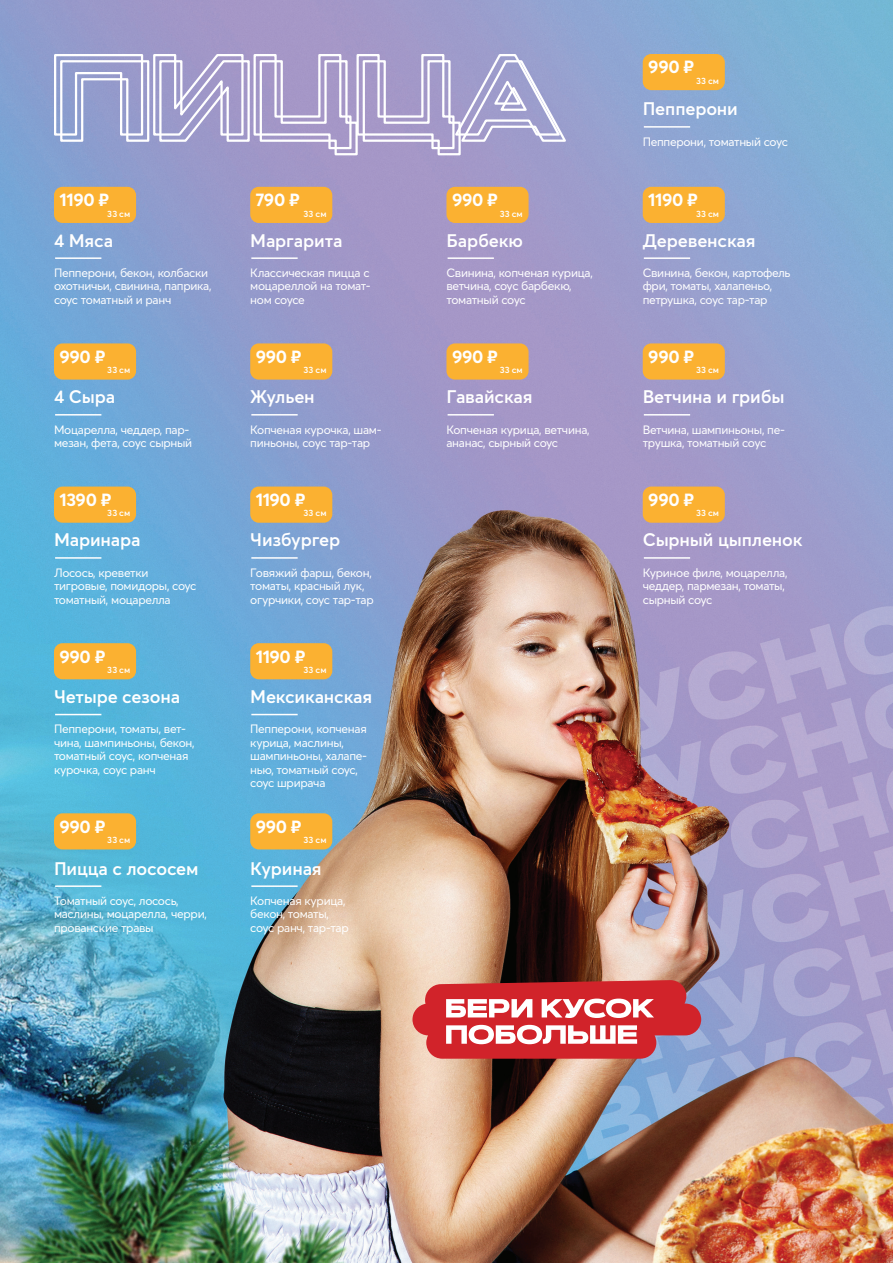
<style>
.page{position:relative;width:893px;height:1263px;background:#fff}
.page>*{position:absolute;margin:0;border:0;box-sizing:border-box;transform-origin:0 0}
.t1{font:600 18px "Averta CY";letter-spacing:-.01em;color:#fff}
.t2{font:700 18px "Averta CY";letter-spacing:-.02em;color:#fff}
.t3{font:12px/13.5px "Averta CY";letter-spacing:-.025em;color:#fff}
.t4{font:600 9px "Averta CY";letter-spacing:.01em;color:#fff}
</style>
<div class="page">
<img style="left:0;top:0;width:893px;height:1263px">
<hr style="left:251px;top:414px;width:47px;height:2px;background:#fff">
<div style="left:250px;top:343px;width:82px;height:37px;background:#fbb131;border-radius:9px"></div>
<hr style="left:55px;top:714px;width:46px;height:1px;background:#fff">
<div style="left:54px;top:643px;width:82px;height:36px;background:#fbb131;border-radius:9px"></div>
<hr style="left:251px;top:557px;width:47px;height:2px;background:#fff">
<div style="left:250px;top:487px;width:82px;height:36px;background:#fbb131;border-radius:9px"></div>
<hr style="left:55px;top:557px;width:46px;height:2px;background:#fff">
<div style="left:54px;top:487px;width:82px;height:36px;background:#fbb131;border-radius:9px"></div>
<hr style="left:251px;top:714px;width:47px;height:1px;background:#fff">
<div style="left:250px;top:643px;width:82px;height:36px;background:#fbb131;border-radius:9px"></div>
<hr style="left:644px;top:557px;width:46px;height:2px;background:#fff">
<div style="left:643px;top:487px;width:82px;height:36px;background:#fbb131;border-radius:9px"></div>
<hr style="left:448px;top:414px;width:46px;height:2px;background:#fff">
<div style="left:446px;top:343px;width:83px;height:37px;background:#fbb131;border-radius:9px"></div>
<hr style="left:644px;top:414px;width:46px;height:2px;background:#fff">
<div style="left:643px;top:343px;width:82px;height:37px;background:#fbb131;border-radius:9px"></div>
<hr style="left:55px;top:414px;width:46px;height:2px;background:#fff">
<div style="left:54px;top:343px;width:82px;height:37px;background:#fbb131;border-radius:9px"></div>
<hr style="left:55px;top:257px;width:46px;height:2px;background:#fff">
<div style="left:54px;top:187px;width:82px;height:36px;background:#fbb131;border-radius:9px"></div>
<hr style="left:251px;top:257px;width:47px;height:2px;background:#fff">
<div style="left:250px;top:187px;width:82px;height:36px;background:#fbb131;border-radius:9px"></div>
<hr style="left:644px;top:257px;width:46px;height:2px;background:#fff">
<div style="left:643px;top:187px;width:82px;height:36px;background:#fbb131;border-radius:9px"></div>
<hr style="left:448px;top:257px;width:46px;height:2px;background:#fff">
<div style="left:446px;top:187px;width:83px;height:36px;background:#fbb131;border-radius:9px"></div>
<svg style="left:53px;top:53px;width:509px;height:97px"></svg>
<svg style="left:59px;top:59px;width:510px;height:97px;background:#adaad2"></svg>
<svg style="left:412px;top:980px;width:289px;height:79px"></svg>
<hr style="left:251px;top:885px;width:47px;height:2px;background:#fff">
<div style="left:250px;top:813px;width:82px;height:36px;background:#fbb131;border-radius:9px"></div>
<hr style="left:55px;top:885px;width:46px;height:2px;background:#fff">
<div style="left:54px;top:813px;width:82px;height:36px;background:#fbb131;border-radius:9px"></div>
<hr style="left:644px;top:126px;width:46px;height:2px;background:#fff">
<div style="left:643px;top:54px;width:82px;height:36px;background:#fbb131;border-radius:9px"></div>
<p class="t2" style="left:648px;top:54px;width:47px">990 ₽</p>
<p class="t4" style="left:696px;top:74px;width:25px">33 см</p>
<p class="t1" style="left:643px;top:96px;width:97px">Пепперони</p>
<p class="t3" style="left:643px;top:134px;width:147px">Пепперони, томатный соус</p>
<p class="t2" style="left:60px;top:187px;width:51px">1190 ₽</p>
<p class="t4" style="left:107px;top:207px;width:25px">33 см</p>
<p class="t2" style="left:256px;top:187px;width:45px">790 ₽</p>
<p class="t4" style="left:303px;top:207px;width:25px">33 см</p>
<p class="t2" style="left:452px;top:187px;width:47px">990 ₽</p>
<p class="t4" style="left:500px;top:207px;width:25px">33 см</p>
<p class="t2" style="left:648px;top:187px;width:51px">1190 ₽</p>
<p class="t4" style="left:696px;top:207px;width:25px">33 см</p>
<p class="t1" style="left:54px;top:228px;width:61px">4 Мяса</p>
<p class="t3" style="left:54px;top:265px;width:159px">Пепперони, бекон, колбаски охотничьи, свинина, паприка, соус томатный и ранч</p>
<p class="t1" style="left:250px;top:228px;width:94px">Маргарита</p>
<p class="t3" style="left:250px;top:265px;width:122px;text-align:justify">Классическая пицца с моцареллой на томат&shy;ном соусе</p>
<p class="t1" style="left:446px;top:228px;width:78px">Барбекю</p>
<p class="t3" style="left:446px;top:265px;width:148px">Свинина, копченая курица, ветчина, соус барбекю, томатный соус</p>
<p class="t1" style="left:643px;top:228px;width:114px">Деревенская</p>
<p class="t3" style="left:643px;top:265px;width:149px">Свинина, бекон, картофель фри, томаты, халапеньо, петрушка, соус тар-тар</p>
<p class="t2" style="left:60px;top:344px;width:47px">990 ₽</p>
<p class="t2" style="left:256px;top:344px;width:47px">990 ₽</p>
<p class="t2" style="left:452px;top:344px;width:47px">990 ₽</p>
<p class="t2" style="left:648px;top:344px;width:47px">990 ₽</p>
<p class="t4" style="left:107px;top:364px;width:25px">33 см</p>
<p class="t4" style="left:303px;top:364px;width:25px">33 см</p>
<p class="t4" style="left:500px;top:364px;width:25px">33 см</p>
<p class="t4" style="left:696px;top:364px;width:25px">33 см</p>
<p class="t1" style="left:54px;top:384px;width:63px">4 Сыра</p>
<p class="t3" style="left:54px;top:422px;width:140px">Моцарелла, чеддер, пар&shy;мезан, фета, соус сырный</p>
<p class="t1" style="left:250px;top:384px;width:66px">Жульен</p>
<p class="t3" style="left:250px;top:422px;width:133px">Копченая курочка, шам&shy;пиньоны, соус тар-тар</p>
<p class="t1" style="left:446px;top:384px;width:88px">Гавайская</p>
<p class="t3" style="left:446px;top:422px;width:145px">Копченая курица, ветчина, ананас, сырный соус</p>
<p class="t1" style="left:643px;top:384px;width:143px">Ветчина и грибы</p>
<p class="t3" style="left:643px;top:422px;width:144px">Ветчина, шампиньоны, пе&shy;трушка, томатный соус</p>
<p class="t2" style="left:60px;top:487px;width:53px">1390 ₽</p>
<p class="t4" style="left:107px;top:507px;width:25px">33 см</p>
<p class="t2" style="left:256px;top:487px;width:51px">1190 ₽</p>
<p class="t4" style="left:303px;top:507px;width:25px">33 см</p>
<p class="t2" style="left:648px;top:487px;width:47px">990 ₽</p>
<p class="t4" style="left:696px;top:507px;width:25px">33 см</p>
<p class="t1" style="left:54px;top:527px;width:88px">Маринара</p>
<p class="t3" style="left:54px;top:565px;width:96px">Лосось, креветки</p>
<p class="t3" style="left:54px;top:579px;width:144px">тигровые, помидоры, соус томатный, моцарелла</p>
<p class="t1" style="left:250px;top:527px;width:92px">Чизбургер</p>
<p class="t3" style="left:250px;top:565px;width:123px">Говяжий фарш, бекон, томаты, красный лук,</p>
<p class="t3" style="left:250px;top:592px;width:125px">огурчики, соус тар-тар</p>
<p class="t1" style="left:643px;top:527px;width:162px">Сырный цыпленок</p>
<p class="t3" style="left:643px;top:565px;width:146px">Куриное филе, моцарелла, чеддер, пармезан, томаты, сырный соус</p>
<p class="t2" style="left:60px;top:644px;width:47px">990 ₽</p>
<p class="t4" style="left:107px;top:663px;width:25px">33 см</p>
<p class="t2" style="left:256px;top:644px;width:51px">1190 ₽</p>
<p class="t4" style="left:303px;top:663px;width:25px">33 см</p>
<p class="t1" style="left:54px;top:684px;width:128px">Четыре сезона</p>
<p class="t3" style="left:54px;top:722px;width:142px">Пепперони, томаты, вет&shy;чина, шампиньоны, бекон, томатный соус, копченая курочка, соус ранч</p>
<p class="t1" style="left:250px;top:684px;width:124px">Мексиканская</p>
<p class="t3" style="left:250px;top:722px;width:118px">Пепперони, копченая курица, маслины, шампиньоны, халапе&shy;нью, томатный соус, соус шрирача</p>
<p class="t2" style="left:60px;top:814px;width:47px">990 ₽</p>
<p class="t2" style="left:256px;top:814px;width:47px">990 ₽</p>
<p class="t4" style="left:107px;top:833px;width:25px">33 см</p>
<p class="t4" style="left:303px;top:833px;width:25px">33 см</p>
<p class="t1" style="left:54px;top:856px;width:146px">Пицца с лососем</p>
<p class="t3" style="left:54px;top:893px;width:154px">Томатный соус, лосось, маслины, моцарелла, черри, прованские травы</p>
<p class="t1" style="left:250px;top:856px;width:73px">Куриная</p>
<p class="t3" style="left:250px;top:893px;width:100px">Копченая курица, бекон, томаты, соус ранч, тар-тар</p>
</div>
